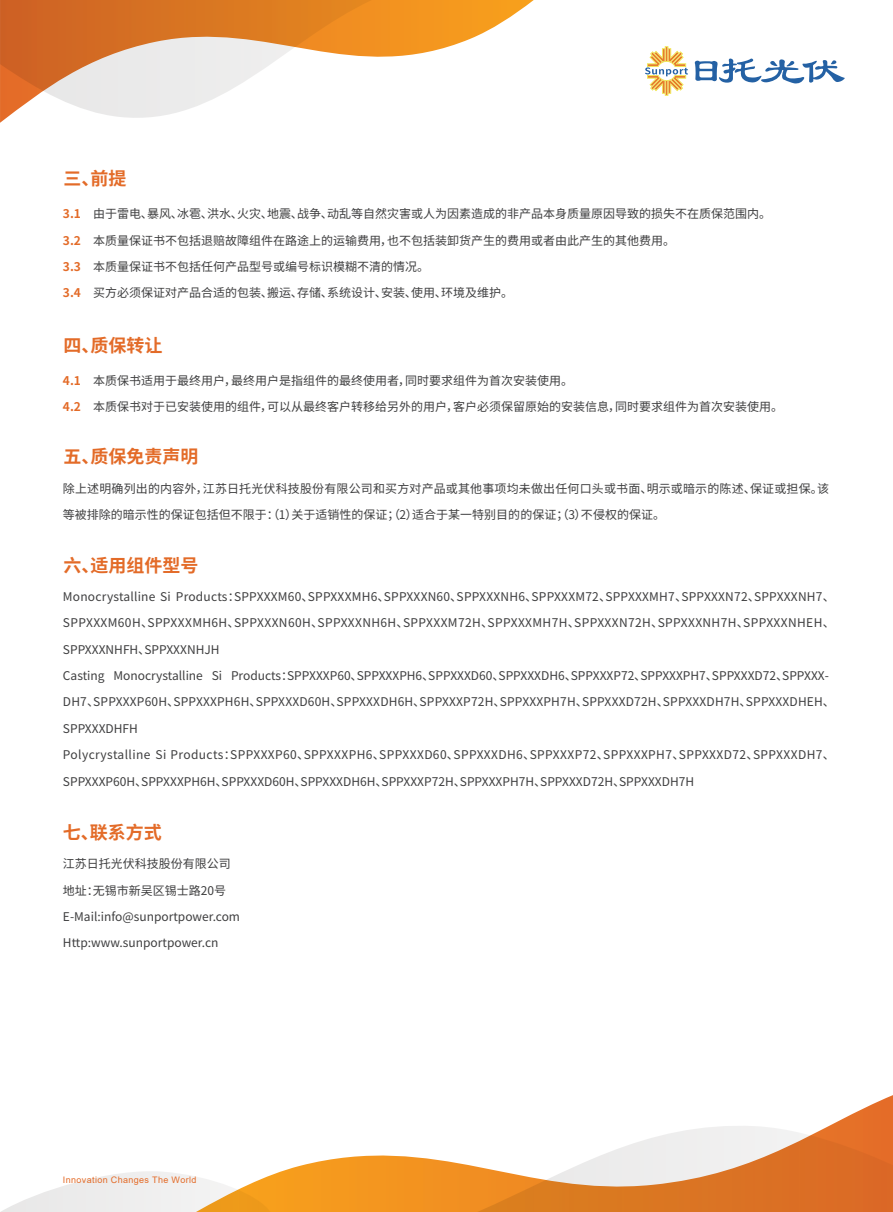
<style>
.page{position:relative;width:893px;height:1212px;background:#fff}
.page>*{position:absolute;margin:0;border:0;box-sizing:border-box;transform-origin:0 0}
.t1{font:700 18px "Source Han Sans CN";color:#e36b28}
.t2{font:12px/26.4px "Source Han Sans CN";color:#3e3e3f}
.t3{font:12px "Source Han Sans CN";letter-spacing:.02em;color:#3e3e3f}
.t4{font:12px "Source Han Sans CN";letter-spacing:.035em;color:#3e3e3f}
.t5{font:12px "Source Han Sans CN";letter-spacing:.03em;color:#3e3e3f}
.t6{font:9px "Arial";letter-spacing:.04em;color:#e36b28}
.s1{font-weight:700;color:#e36b28}
</style>
<div class="page">
<svg style="left:0;top:0;width:534px;height:123px"></svg>
<svg style="left:1px;top:1171px;width:195px;height:41px"></svg>
<svg style="left:196px;top:1095px;width:697px;height:117px"></svg>
<svg style="left:645px;top:46px;width:43px;height:50px"></svg>
<svg style="left:695px;top:58px;width:150px;height:26px"></svg>
<h1 class="t1" style="left:63px;top:169px;width:64px">三、前提</h1>
<p class="t2" style="left:63px;top:201px;width:710px"><span class="s1">3.1　</span>由于雷电、暴风、冰雹、洪水、火灾、地震、战争、动乱等自然灾害或人为因素造成的非产品本身质量原因导致的损失不在质保范围内。<br><span class="s1">3.2　</span>本质量保证书不包括退赔故障组件在路途上的运输费用，也不包括装卸货产生的费用或者由此产生的其他费用。</p>
<p class="t2" style="left:63px;top:254px;width:452px"><span class="s1">3.3　</span>本质量保证书不包括任何产品型号或编号标识模糊不清的情况。<br><span class="s1">3.4　</span>买方必须保证对产品合适的包装、搬运、存储、系统设计、安装、使用、环境及维护。</p>
<h1 class="t1" style="left:63px;top:336px;width:100px">四、质保转让</h1>
<p class="t2" style="left:63px;top:368px;width:722px"><span class="s1">4.1　</span>本质保书适用于最终用户，最终用户是指组件的最终使用者，同时要求组件为首次安装使用。<br><span class="s1">4.2　</span>本质保书对于已安装使用的组件，可以从最终客户转移给另外的用户，客户必须保留原始的安装信息，同时要求组件为首次安装使用。</p>
<h1 class="t1" style="left:63px;top:446px;width:136px">五、质保免责声明</h1>
<p class="t2" style="left:63px;top:476px;width:767px">除上述明确列出的内容外，江苏日托光伏科技股份有限公司和买方对产品或其他事项均未做出任何口头或书面、明示或暗示的陈述、保证或担保。该</p>
<p class="t2" style="left:63px;top:502px;width:604px">等被排除的暗示性的保证包括但不限于：（1）关于适销性的保证；（2）适合于某一特别目的的保证；（3）不侵权的保证。</p>
<h1 class="t1" style="left:63px;top:555px;width:136px">六、适用组件型号</h1>
<p class="t3" style="left:63px;top:590px;width:773px">Monocrystalline Si Products：SPPXXXM60、SPPXXXMH6、SPPXXXN60、SPPXXXNH6、SPPXXXM72、SPPXXXMH7、SPPXXXN72、SPPXXXNH7、</p>
<p class="t5" style="left:63px;top:616px;width:773px">SPPXXXM60H、SPPXXXMH6H、SPPXXXN60H、SPPXXXNH6H、SPPXXXM72H、SPPXXXMH7H、SPPXXXN72H、SPPXXXNH7H、SPPXXXNHEH、</p>
<p class="t2" style="left:63px;top:636px;width:767px">SPPXXXNHFH、SPPXXXNHJH<br>Casting Monocrystalline Si Products：SPPXXXP60、SPPXXXPH6、SPPXXXD60、SPPXXXDH6、SPPXXXP72、SPPXXXPH7、SPPXXXD72、SPPXXX-</p>
<p class="t2" style="left:63px;top:689px;width:773px">DH7、SPPXXXP60H、SPPXXXPH6H、SPPXXXD60H、SPPXXXDH6H、SPPXXXP72H、SPPXXXPH7H、SPPXXXD72H、SPPXXXDH7H、SPPXXXDHEH、</p>
<p class="t2" style="left:63px;top:715px;width:76px">SPPXXXDHFH</p>
<p class="t4" style="left:63px;top:748px;width:773px">Polycrystalline Si Products：SPPXXXP60、SPPXXXPH6、SPPXXXD60、SPPXXXDH6、SPPXXXP72、SPPXXXPH7、SPPXXXD72、SPPXXXDH7、</p>
<p class="t2" style="left:63px;top:768px;width:633px">SPPXXXP60H、SPPXXXPH6H、SPPXXXD60H、SPPXXXDH6H、SPPXXXP72H、SPPXXXPH7H、SPPXXXD72H、SPPXXXDH7H</p>
<h1 class="t1" style="left:63px;top:822px;width:100px">七、联系方式</h1>
<p class="t2" style="left:63px;top:851px;width:169px">江苏日托光伏科技股份有限公司</p>
<p class="t2" style="left:63px;top:877px;width:179px">地址：无锡市新吴区锡士路20号<br>E-Mail:info@sunportpower.com</p>
<p class="t2" style="left:63px;top:930px;width:157px">Http:www.sunportpower.cn</p>
<p class="t6" style="left:63px;top:1174px;width:135px">Innovation Changes The World</p>
</div>
